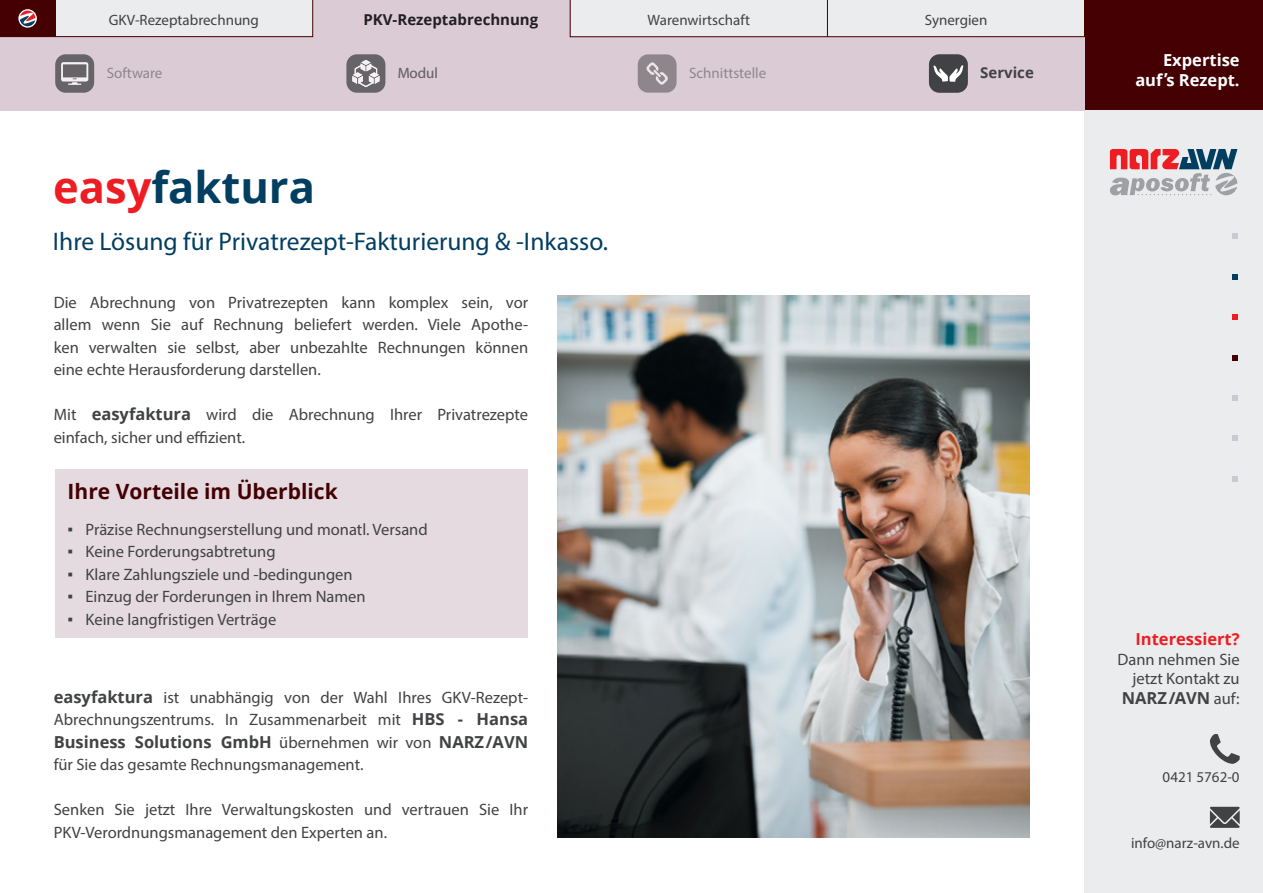
<style>
.page{position:relative;width:1263px;height:893px;background:#fff}
.page>*{position:absolute;margin:0;border:0;box-sizing:border-box;transform-origin:0 0}
.t1{font:700 43.5px "Open Sans";color:#023e60}
.t2{font:25.5px "Myriad Pro";color:#023e60}
.t3{font:700 21px "Open Sans";color:#440003}
.t4{font:16.5px/22.5px "Myriad Pro";color:#414243;text-align:justify}
.t5{font:700 16.5px/19.8px "Open Sans";color:#fff;text-align:right}
.t6{font:700 16.5px "Open Sans";color:#ee1d23}
.t7{font:700 16.5px "Open Sans";color:#414243}
.t8{font:15px "Myriad Pro";color:#414243}
.t9{font:700 15px "Open Sans";color:#231f20}
.t10{font:700 15px "Open Sans";color:#414243}
.s1{color:#ee1d23}
.s2{font-family:"Open Sans";font-weight:700}
.s3{font-family:"Arial"}
.s4{font-family:"Myriad Pro";font-weight:400}
</style>
<div class="page">
<div style="left:1084px;top:0;width:179px;height:111px;background:#440003"></div>
<div style="left:1084px;top:111px;width:179px;height:782px;background:#ebecee"></div>
<svg style="left:1110px;top:149px;width:127px;height:46px"></svg>
<svg style="left:1232px;top:476px;width:5px;height:5px"></svg>
<svg style="left:1232px;top:436px;width:5px;height:5px"></svg>
<svg style="left:1232px;top:395px;width:5px;height:5px"></svg>
<svg style="left:1232px;top:355px;width:5px;height:5px"></svg>
<svg style="left:1232px;top:315px;width:5px;height:5px"></svg>
<svg style="left:1232px;top:274px;width:5px;height:5px"></svg>
<svg style="left:1232px;top:234px;width:5px;height:5px"></svg>
<svg style="left:1210px;top:734px;width:30px;height:30px"></svg>
<svg style="left:1210px;top:807px;width:30px;height:21px"></svg>
<div style="left:0;top:37px;width:1084px;height:73px;background:#dbcbd4"></div>
<div style="left:313px;top:0;width:257px;height:37px;background:#dbcbd4"></div>
<div style="left:570px;top:0;width:514px;height:37px;background:#ebecee"></div>
<hr style="left:827px;top:0;width:1px;height:37px;background:#440003">
<svg style="left:0;top:0;width:313px;height:37px;background:#ccc0c2"></svg>
<div style="left:638px;top:54px;width:38px;height:39px;background:#8e868b;border-radius:10px"></div>
<svg style="left:646px;top:62px;width:22px;height:23px"></svg>
<div style="left:929px;top:54px;width:39px;height:39px;background:#414243;border-radius:10px"></div>
<svg style="left:933px;top:65px;width:30px;height:17px"></svg>
<div style="left:55px;top:54px;width:39px;height:39px;background:#676467;border-radius:10px"></div>
<svg style="left:61px;top:62px;width:27px;height:23px"></svg>
<div style="left:346px;top:54px;width:39px;height:39px;background:#676467;border-radius:10px"></div>
<svg style="left:352px;top:60px;width:28px;height:27px"></svg>
<div style="left:55px;top:469px;width:472px;height:169px;background:#e4dae0"></div>
<img style="left:557px;top:296px;width:472px;height:542px">
<p class="t8" style="left:109px;top:11px;width:152px">GKV-Rezeptabrechnung</p>
<p class="t9" style="left:363px;top:9px;width:176px">PKV-Rezeptabrechnung</p>
<p class="t8" style="left:648px;top:11px;width:104px">Warenwirtschaft</p>
<p class="t8" style="left:925px;top:11px;width:64px">Synergien</p>
<p class="t8" style="left:107px;top:64px;width:57px">Software</p>
<p class="t8" style="left:397px;top:64px;width:42px">Modul</p>
<p class="t8" style="left:689px;top:64px;width:79px">Schnittstelle</p>
<p class="t10" style="left:980px;top:62px;width:55px">Service</p>
<p class="t1" style="left:53px;top:156px;width:263px"><span class="s1">easy</span>faktura</p>
<p class="t2" style="left:53px;top:226px;width:557px">Ihre Lösung für Privatrezept-Fakturierung &amp; -Inkasso.</p>
<p class="t4" style="left:54px;top:290px;width:476px">Die Abrechnung von Privatrezepten kann komplex sein, vor allem wenn Sie auf Rechnung beliefert werden. Viele Apothe&shy;ken verwalten sie selbst, aber unbezahlte Rechnungen können eine echte Herausforderung darstellen.</p>
<p class="t4" style="left:54px;top:403px;width:476px">Mit <span class="s2">easyfaktura</span> wird die Abrechnung Ihrer Privatrezepte einfach, sicher und effizient.</p>
<p class="t3" style="left:68px;top:476px;width:272px">Ihre Vorteile im Überblick</p>
<p class="t4" style="left:68px;top:518px;width:362px"><span class="s3">▪</span> Präzise Rechnungserstellung und monatl. Versand</p>
<p class="t4" style="left:68px;top:540px;width:209px"><span class="s3">▪</span> Keine Forderungsabtretung</p>
<p class="t4" style="left:68px;top:563px;width:287px"><span class="s3">▪</span> Klare Zahlungsziele und -bedingungen</p>
<p class="t4" style="left:68px;top:585px;width:300px"><span class="s3">▪</span> Einzug der Forderungen in Ihrem Namen</p>
<p class="t4" style="left:68px;top:608px;width:210px"><span class="s3">▪</span> Keine langfristigen Verträge</p>
<p class="t4" style="left:54px;top:686px;width:476px"><span class="s2">easyfaktura</span> ist unabhängig von der Wahl Ihres GKV-Rezept-Abrechnungszentrums. In Zusammenarbeit mit <span class="s2">HBS - Hansa Business Solutions GmbH</span> übernehmen wir von <span class="s2">NARZ/AVN </span>für Sie das gesamte Rechnungsmanagement.</p>
<p class="t4" style="left:54px;top:798px;width:476px">Senken Sie jetzt Ihre Verwaltungskosten und vertrauen Sie Ihr<br>PKV-Verordnungsmanagement den Experten an.</p>
<p class="t5" style="left:1135px;top:50px;width:106px">Expertise auf’s Rezept.</p>
<p class="t6" style="left:1135px;top:627px;width:106px">Interessiert?</p>
<p class="t4" style="left:1117px;top:649px;width:124px;line-height:19.8px;text-align:right">Dann nehmen Sie jetzt Kontakt zu</p>
<p class="t7" style="left:1122px;top:687px;width:119px">NARZ/AVN <span class="s4">auf:</span></p>
<p class="t8" style="left:1162px;top:768px;width:79px">0421 5762-0</p>
<p class="t8" style="left:1131px;top:833px;width:110px">info@narz-avn.de</p>
</div>
